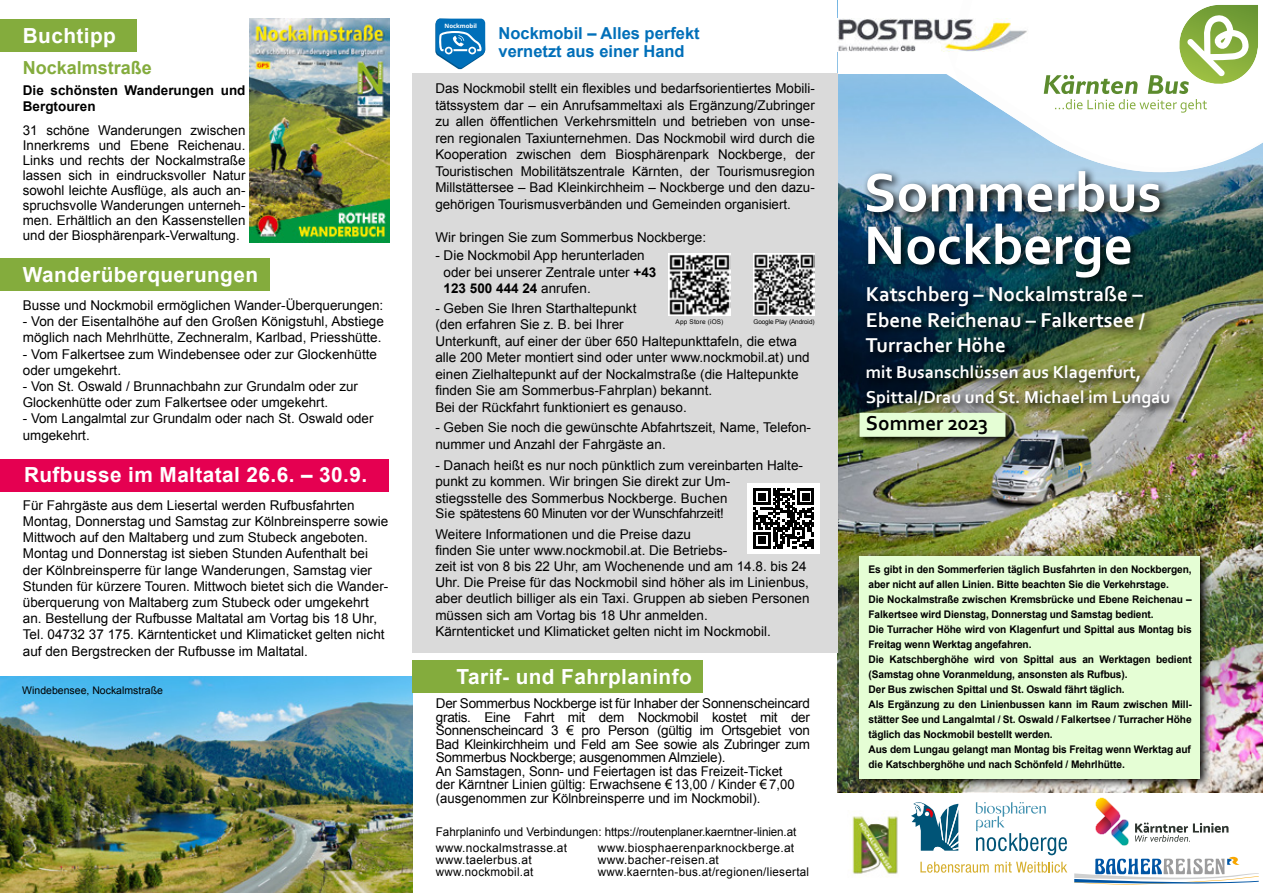
<style>
.page{position:relative;width:1263px;height:893px;background:#fff}
.page>*{position:absolute;margin:0;border:0;box-sizing:border-box;transform-origin:0 0}
.t1{font:700 57px/52.5px "Corbel";color:#fff}
.t2{font:700 21px/25.5px "Corbel";color:#fff;text-align:justify}
.t3{font:700 21px "Corbel";color:#000}
.t4{font:700 20.85px "Arial";letter-spacing:.02em;color:#fff}
.t5{font:700 18px/25.5px "Corbel";color:#fff}
.t6{font:700 18px "Arial";color:#84ac3d}
.t7{font:700 16.5px/18px "Arial";color:#006fb9}
.t8{font:13.5px/16.2px "Arial";color:#000}
.t9{font:13.5px/13.5px "Arial";letter-spacing:-.02em;color:#000}
.t10{font:700 13.5px/16.5px "Arial";color:#000}
.t11{font:13.35px "Arial";letter-spacing:-.025em;color:#000}
.t12{font:12px "Arial";letter-spacing:.025em;color:#000}
.t13{font:12px "Arial";letter-spacing:-.01em;color:#000}
.t14{font:700 10.5px/15px "Arial";letter-spacing:-.01em;color:#000}
.t15{font:10.5px "Arial";color:#000}
.t16{font:6.45px "Arial";letter-spacing:-.01em;color:#000}
.t17{font:6.45px "Arial";letter-spacing:.025em;color:#000}
.t18{font:700 5.85px "Open Sans";color:#fff}
.s1{font-weight:700}
.s2{font-size:13.35px}
</style>
<div class="page">
<img style="left:838px;top:74px;width:425px;height:467px">
<img style="left:838px;top:541px;width:425px;height:251px">
<img style="left:852px;top:816px;width:46px;height:58px">
<svg style="left:943px;top:74px;width:320px;height:109px"></svg>
<img style="left:948px;top:74px;width:84px;height:56px">
<img style="left:1025px;top:114px;width:74px;height:49px">
<img style="left:1095px;top:140px;width:168px;height:32px">
<div style="left:0;top:19px;width:136px;height:33px;background:#84ac3d"></div>
<img style="left:250px;top:19px;width:139px;height:223px">
<img style="left:0;top:676px;width:412px;height:217px">
<svg style="left:1044px;top:5px;width:214px;height:108px"></svg>
<img style="left:854px;top:166px;width:326px;height:282px">
<div style="left:859px;top:413px;width:146px;height:24px;background:#e5fed5"></div>
<svg style="left:1095px;top:797px;width:34px;height:49px"></svg>
<svg style="left:1135px;top:822px;width:93px;height:20px"></svg>
<div style="left:412px;top:74px;width:426px;height:579px;background:#dadada"></div>
<svg style="left:435px;top:19px;width:50px;height:50px"></svg>
<div style="left:748px;top:483px;width:72px;height:71px;background:#fff"></div>
<svg style="left:753px;top:488px;width:61px;height:61px"></svg>
<div style="left:854px;top:551px;width:357px;height:238px;background:#000;opacity:.94"></div>
<div style="left:859px;top:556px;width:341px;height:222px;background:#e5fed5"></div>
<svg style="left:911px;top:802px;width:47px;height:49px"></svg>
<svg style="left:976px;top:802px;width:91px;height:53px"></svg>
<svg style="left:920px;top:862px;width:69px;height:11px"></svg>
<svg style="left:995px;top:862px;width:72px;height:11px"></svg>
<div style="left:0;top:258px;width:269px;height:33px;background:#84ac3d"></div>
<svg style="left:1074px;top:857px;width:185px;height:28px"></svg>
<img style="left:753px;top:254px;width:62px;height:61px">
<img style="left:669px;top:254px;width:61px;height:61px">
<div style="left:0;top:459px;width:389px;height:32px;background:#e50051"></div>
<img style="left:838px;top:18px;width:189px;height:34px">
<div style="left:412px;top:660px;width:291px;height:33px;background:#84ac3d"></div>
<h3 class="t4" style="left:23px;top:28px;width:95px">Buchtipp</h3>
<h3 class="t6" style="left:23px;top:61px;width:131px">Nockalmstraße</h3>
<p class="t10" style="left:23px;top:83px;width:224px">Die schönsten Wanderungen und<br>Bergtouren</p>
<p class="t8" style="left:23px;top:124px;width:224px;line-height:15px;text-align:justify">31 schöne Wanderungen zwischen Innerkrems und Ebene Reichenau.<br>Links und rechts der Nockalmstraße lassen sich in eindrucksvoller Natur sowohl leichte Ausflüge, als auch an&shy;spruchsvolle Wanderungen unterneh&shy;men. Erhältlich an den Kassenstellen und der Biosphärenpark-Verwaltung.</p>
<h3 class="t4" style="left:23px;top:267px;width:237px">Wanderüberquerungen</h3>
<p class="t8" style="left:23px;top:298px;width:362px">Busse und Nockmobil ermöglichen Wander-Überquerungen:</p>
<p class="t8" style="left:23px;top:314px;width:362px">- Von der Eisentalhöhe auf den Großen Königstuhl, Abstiege möglich nach Mehrlhütte, Zechneralm, Karlbad, Priesshütte.</p>
<p class="t8" style="left:23px;top:346px;width:356px">- Vom Falkertsee zum Windebensee oder zur Glockenhütte oder umgekehrt.</p>
<p class="t8" style="left:23px;top:379px;width:337px">- Von St. Oswald / Brunnachbahn zur Grundalm oder zur<br>Glockenhütte oder zum Falkertsee oder umgekehrt.</p>
<p class="t8" style="left:23px;top:412px;width:352px">- Vom Langalmtal zur Grundalm oder nach St. Oswald oder umgekehrt.</p>
<h3 class="t4" style="left:24px;top:466px;width:345px">Rufbusse im Maltatal 26.6. – 30.9.</h3>
<p class="t8" style="left:23px;top:497px;width:367px">Für Fahrgäste aus dem Liesertal werden Rufbusfahrten Montag, Donnerstag und Samstag zur Kölnbreinsperre sowie Mittwoch auf den Maltaberg und zum Stubeck angeboten.<br>Montag und Donnerstag ist sieben Stunden Aufenthalt bei der Kölnbreinsperre für lange Wanderungen, Samstag vier Stunden für kürzere Touren. Mittwoch bietet sich die Wander&shy;überquerung von Maltaberg zum Stubeck oder umgekehrt an. Bestellung der Rufbusse Maltatal am Vortag bis 18 Uhr, Tel. 04732 37 175. Kärntenticket und Klimaticket gelten nicht auf den Bergstrecken der Rufbusse im Maltatal.</p>
<p class="t15" style="left:22px;top:684px;width:142px">Windebensee, Nockalmstraße</p>
<p class="t18" style="left:444px;top:22px;width:34px">Nockmobil</p>
<p class="t7" style="left:498px;top:26px;width:203px">Nockmobil – Alles perfekt vernetzt aus einer Hand</p>
<p class="t8" style="left:435px;top:80px;width:381px;text-align:justify">Das Nockmobil stellt ein flexibles und bedarfsorientiertes Mobili&shy;tätssystem dar – ein Anrufsammeltaxi als Ergänzung/Zubringer zu allen öffentlichen Verkehrsmitteln und betrieben von unse&shy;ren regionalen Taxiunternehmen. Das Nockmobil wird durch die Kooperation zwischen dem Biosphärenpark Nockberge, der Touristischen Mobilitätszentrale Kärnten, der Tourismusregion Millstättersee – Bad Kleinkirchheim – Nockberge und den dazu&shy;gehörigen Tourismusverbänden und Gemeinden organisiert.</p>
<p class="t8" style="left:435px;top:230px;width:272px">Wir bringen Sie zum Sommerbus Nockberge:</p>
<p class="t8" style="left:444px;top:249px;width:214px;text-indent:-8px">- Die Nockmobil App herunterladen oder bei unserer Zentrale unter <span class="s1">+43<br>123 500 444 24</span> anrufen.</p>
<p class="t8" style="left:435px;top:301px;width:376px">- Geben Sie Ihren Starthaltepunkt<br>(den erfahren Sie z. B. bei Ihrer<br>Unterkunft, auf einer der über 650 Haltepunkttafeln, die etwa alle 200 Meter montiert sind oder unter www.nockmobil.at) und einen Zielhaltepunkt auf der Nockalmstraße (die Haltepunkte finden Sie am Sommerbus-Fahrplan) bekannt.<br>Bei der Rückfahrt funktioniert es genauso.</p>
<p class="t8" style="left:435px;top:419px;width:377px">- Geben Sie noch die gewünschte Abfahrtszeit, Name, Telefon&shy;nummer und Anzahl der Fahrgäste an.</p>
<p class="t8" style="left:435px;top:457px;width:369px">- Danach heißt es nur noch pünktlich zum vereinbarten Halte&shy;punkt zu kommen. Wir bringen Sie direkt zur Um-<br>stiegsstelle des Sommerbus Nockberge. <span class="s2">Buchen</span></p>
<p class="t11" style="left:435px;top:508px;width:290px">Sie spätestens 60 Minuten vor der Wunschfahrzeit!</p>
<p class="t8" style="left:435px;top:526px;width:376px">Weitere Informationen und die Preise dazu<br>finden Sie unter www.nockmobil.at. Die Betriebs-<br>zeit ist von 8 bis 22 Uhr, am Wochenende und am 14.8. bis 24<br>Uhr. Die Preise für das Nockmobil sind höher als im Linienbus, aber deutlich billiger als ein Taxi. Gruppen ab sieben Personen müssen sich am Vortag bis 18 Uhr anmelden.<br>Kärntenticket und Klimaticket gelten nicht im Nockmobil.</p>
<p class="t17" style="left:676px;top:317px;width:49px">App Store (iOS)</p>
<p class="t16" style="left:753px;top:317px;width:63px">Google Play (Android)</p>
<h3 class="t4" style="left:457px;top:669px;width:237px">Tarif- und Fahrplaninfo</h3>
<p class="t9" style="left:436px;top:697px;width:376px">Der Sommerbus Nockberge ist für Inhaber der Sonnenscheincard gratis. Eine Fahrt mit dem Nockmobil kostet mit der Sonnenscheincard 3 € pro Person (gültig im Ortsgebiet von Bad Kleinkirchheim und Feld am See sowie als Zubringer zum Sommerbus Nockberge; ausgenommen Almziele).<br>An Samstagen, Sonn- und Feiertagen ist das Freizeit-Ticket<br>der Kärntner Linien gültig: Erwachsene € 13,00 / Kinder € 7,00 (ausgenommen zur Kölnbreinsperre und im Nockmobil).</p>
<p class="t13" style="left:436px;top:827px;width:362px">Fahrplaninfo und Verbindungen: https://routenplaner.kaerntner-linien.at</p>
<p class="t12" style="left:436px;top:843px;width:133px">www.nockalmstrasse.at</p>
<p class="t12" style="left:598px;top:843px;width:198px">www.biosphaerenparknockberge.at</p>
<p class="t12" style="left:436px;top:855px;width:97px">www.taelerbus.at</p>
<p class="t12" style="left:598px;top:855px;width:123px">www.bacher-reisen.at</p>
<p class="t12" style="left:436px;top:867px;width:99px">www.nockmobil.at</p>
<p class="t12" style="left:598px;top:867px;width:213px">www.kaernten-bus.at/regionen/liesertal</p>
<h1 class="t1" style="left:864px;top:171px;width:299px">Sommerbus<br>Nockberge</h1>
<h2 class="t2" style="left:866px;top:284px;width:280px">Katschberg – Nockalmstraße – Ebene Reichenau – Falkertsee / Turracher Höhe</h2>
<h3 class="t5" style="left:866px;top:361px;width:306px">mit Busanschlüssen aus Klagenfurt,<br>Spittal/Drau und St. Michael im Lungau</h3>
<h2 class="t3" style="left:866px;top:415px;width:124px">Sommer 2023</h2>
<p class="t14" style="left:868px;top:563px;width:325px">Es gibt in den Sommerferien täglich Busfahrten in den Nockbergen, aber nicht auf allen Linien. Bitte beachten Sie die Verkehrstage.<br>Die Nockalmstraße zwischen Kremsbrücke und Ebene Reichenau – Falkertsee wird Dienstag, Donnerstag und Samstag bedient.<br>Die Turracher Höhe wird von Klagenfurt und Spittal aus Montag bis Freitag wenn Werktag angefahren.<br>Die Katschberghöhe wird von Spittal aus an Werktagen bedient (Samstag ohne Voranmeldung, ansonsten als Rufbus).<br>Der Bus zwischen Spittal und St. Oswald fährt täglich.<br>Als Ergänzung zu den Linienbussen kann im Raum zwischen Mill&shy;stätter See und Langalmtal / St. Oswald / Falkertsee / Turracher Höhe täglich das Nockmobil bestellt werden.<br>Aus dem Lungau gelangt man Montag bis Freitag wenn Werktag auf die Katschberghöhe und nach Schönfeld / Mehrlhütte.</p>
</div>
